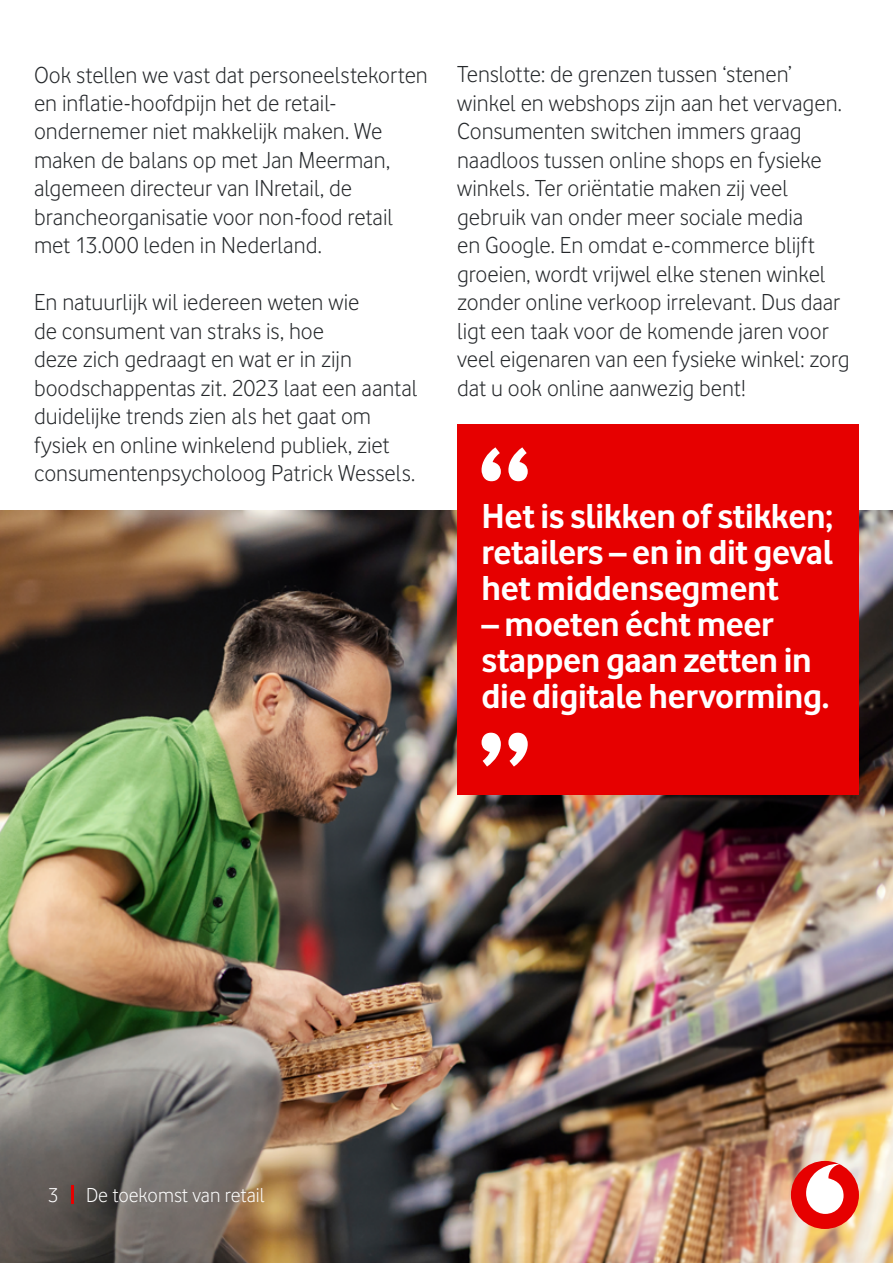
<style>
.page{position:relative;width:893px;height:1263px;background:#fff}
.page>*{position:absolute;margin:0;border:0;box-sizing:border-box;transform-origin:0 0}
.t1{font:700 36px/36px "Vodafone";letter-spacing:-.01em;color:#fff;text-align:justify}
.t2{font:300 24px/28.5px "Vodafone";color:#25282b}
.t3{font:300 21px "Vodafone";color:#fff}
</style>
<div class="page">
<img style="left:0;top:510px;width:893px;height:753px">
<div style="left:457px;top:424px;width:402px;height:371px;background:#e60000"></div>
<svg style="left:482px;top:447px;width:46px;height:34px"></svg>
<svg style="left:482px;top:733px;width:46px;height:34px"></svg>
<hr style="left:71px;top:1186px;width:3px;height:18px;background:#e60000">
<div style="left:791px;top:1161px;width:68px;height:68px;background:#e60000;border-radius:50%"></div>
<svg style="left:806px;top:1164px;width:38px;height:50px"></svg>
<p class="t2" style="left:34px;top:60px;width:395px">Ook stellen we vast dat personeelstekorten en inflatie-hoofdpijn het de retail&shy;ondernemer niet makkelijk maken. We maken de balans op met Jan Meerman, algemeen directeur van INretail, de brancheorganisatie voor non-food retail met 13.000 leden in Nederland.</p>
<p class="t2" style="left:34px;top:288px;width:385px">En natuurlijk wil iedereen weten wie<br>de consument van straks is, hoe<br>deze zich gedraagt en wat er in zijn boodschappentas zit. 2023 laat een aantal duidelijke trends zien als het gaat om fysiek en online winkelend publiek, ziet consumentenpsycholoog Patrick Wessels.</p>
<p class="t2" style="left:457px;top:60px;width:394px">Tenslotte: de grenzen tussen ‘stenen’ winkel en webshops zijn aan het vervagen.<br>Consumenten switchen immers graag naadloos tussen online shops en fysieke winkels. Ter oriëntatie maken zij veel gebruik van onder meer sociale media<br>en Google. En omdat e-commerce blijft groeien, wordt vrijwel elke stenen winkel zonder online verkoop irrelevant. Dus daar ligt een taak voor de komende jaren voor veel eigenaren van een fysieke winkel: zorg dat u ook online aanwezig bent!</p>
<h1 class="t1" style="left:482px;top:497px;width:353px">Het is slikken of stikken; retailers – en in dit geval het middensegment</h1>
<h1 class="t1" style="left:482px;top:605px;width:349px;text-align:left">– moeten écht meer stappen gaan zetten in die digitale hervorming.</h1>
<p class="t3" style="left:48px;top:1182px;width:12px">3</p>
<p class="t3" style="left:86px;top:1182px;width:180px">De toekomst van retail</p>
</div>
